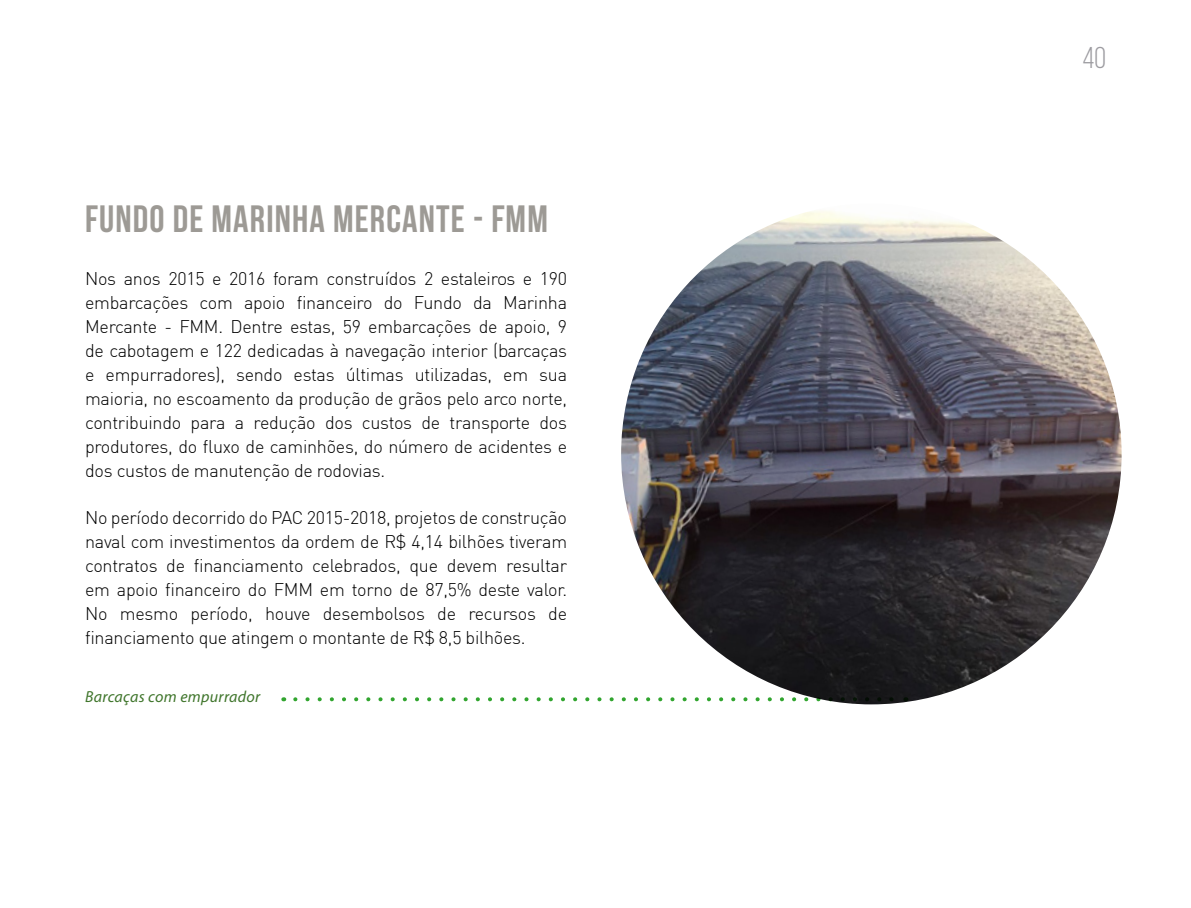
<style>
.page{position:relative;width:1191px;height:908px;background:#fff}
.page>*{position:absolute;margin:0;border:0;box-sizing:border-box;transform-origin:0 0}
.t1{font:700 38px "Bebas Neue";letter-spacing:.03em;color:#9d9a95}
.t2{font:30px "Bebas Neue";color:#9c9ba0}
.t3{font:300 18px/24px "DIN";letter-spacing:-.015em;color:#000;text-align:justify}
.t4{font:italic 16px "Myriad Pro";letter-spacing:.02em;color:#3f752b}
</style>
<div class="page">
<img style="left:621px;top:203px;width:500px;height:501px;border-radius:250px">
<svg style="left:295px;top:697px;width:604px;height:4px"></svg>
<h1 class="t1" style="left:85px;top:198px;width:464px">FUNDO DE MARINHA MERCANTE - fmm</h1>
<p class="t3" style="left:85px;top:266px;width:483px">Nos anos 2015 e 2016 foram construídos 2 estaleiros e 190 embarcações com apoio financeiro do Fundo da Marinha Mercante - FMM. Dentre estas, 59 embarcações de apoio, 9 de cabotagem e 122 dedicadas à navegação interior (barcaças e empurradores), sendo estas últimas utilizadas, em sua maioria, no escoamento da produção de grãos pelo arco norte, contribuindo para a redução dos custos de transporte dos produtores, do fluxo de caminhões, do número de acidentes e dos custos de manutenção de rodovias.</p>
<p class="t3" style="left:85px;top:505px;width:483px">No período decorrido do PAC 2015-2018, projetos de construção naval com investimentos da ordem de R$ 4,14 bilhões tiveram contratos de financiamento celebrados, que devem resultar em apoio financeiro do FMM em torno de 87,5% deste valor.<br>No mesmo período, houve desembolsos de recursos de financiamento que atingem o montante de R$ 8,5 bilhões.</p>
<p class="t4" style="left:85px;top:686px;width:177px">Barcaças com empurrador</p>
<h2 class="t2" style="left:1082px;top:41px;width:25px">40</h2>
</div>
